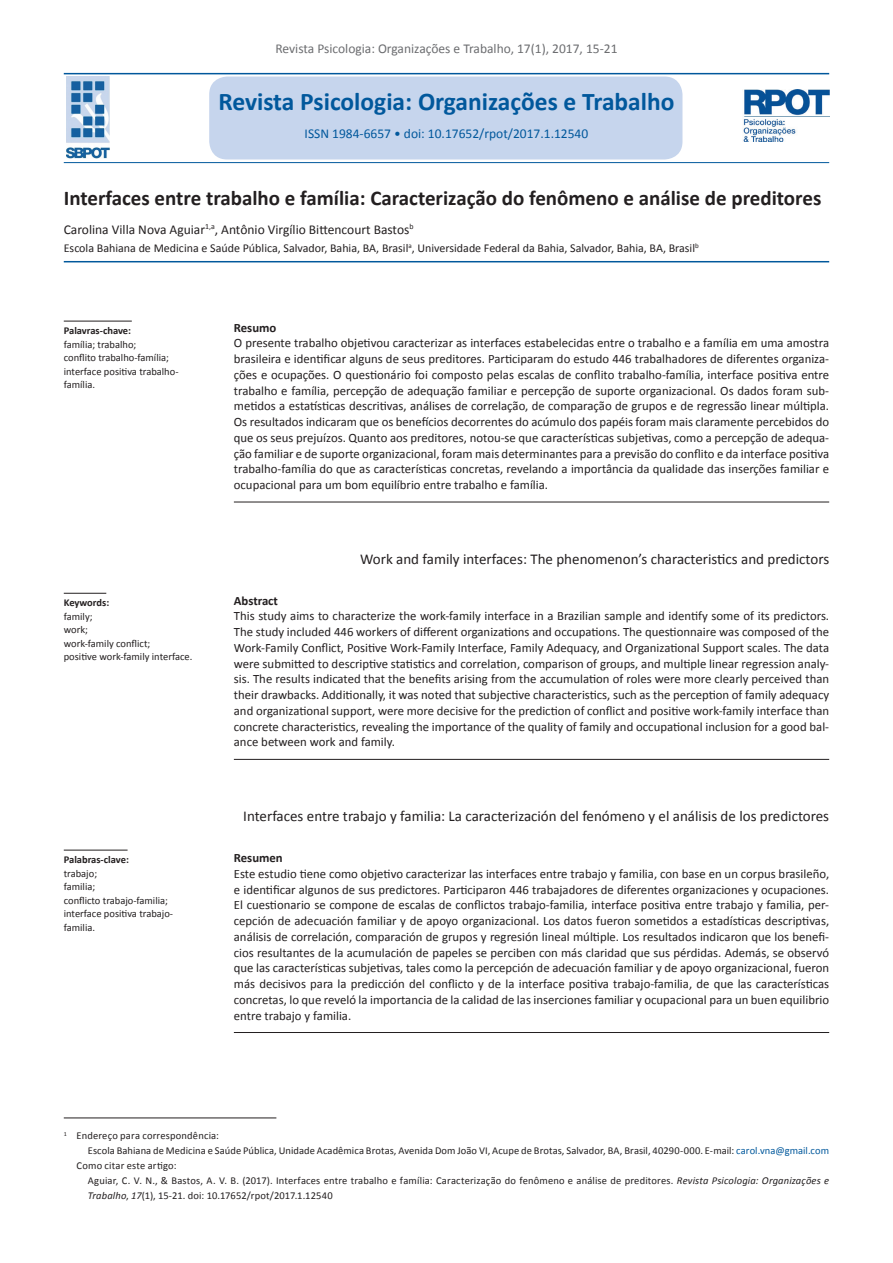
<style>
.page{position:relative;width:893px;height:1263px;background:#fff}
.page>*{position:absolute;margin:0;border:0;box-sizing:border-box;transform-origin:0 0}
.t1{font:700 25.5px "Calibri";color:#01589c}
.t2{font:700 21px "Calibri";color:#231f20}
.t3{font:15px "Calibri";color:#231f20}
.t4{font:13.5px "Calibri";color:#231f20}
.t5{font:13.5px "Calibri";color:#6c6d70}
.t6{font:13.5px "Calibri";color:#01589c}
.t7{font:12.75px/15.8px "Calibri";color:#231f20;text-align:justify}
.t8{font:700 12.75px "Calibri";color:#231f20}
.t9{font:12px "Calibri";color:#231f20}
.t10{font:10.5px/13.5px "Calibri";letter-spacing:.005em;color:#231f20}
.t11{font:700 10.5px "Calibri";color:#231f20}
.s1{color:#01589c}
.s2{font-style:italic}
</style>
<div class="page">
<hr style="left:64px;top:261px;width:765px;height:1px;background:#01589c">
<hr style="left:234px;top:502px;width:595px;height:1px;background:#231f20">
<hr style="left:234px;top:759px;width:595px;height:1px;background:#231f20">
<hr style="left:234px;top:1032px;width:595px;height:1px;background:#231f20">
<hr style="left:64px;top:1118px;width:212px;height:1px;background:#231f20">
<hr style="left:64px;top:321px;width:68px;height:1px;background:#231f20">
<hr style="left:64px;top:593px;width:42px;height:1px;background:#231f20">
<hr style="left:64px;top:850px;width:64px;height:1px;background:#231f20">
<div style="left:209px;top:77px;width:473px;height:82px;background:#c6d5ed;border-radius:18px"></div>
<hr style="left:64px;top:73px;width:765px;height:1px;background:#01589c">
<hr style="left:64px;top:162px;width:765px;height:1px;background:#01589c">
<img style="left:743px;top:90px;width:86px;height:52px">
<img style="left:66px;top:76px;width:43px;height:82px">
<p class="t5" style="left:275px;top:40px;width:344px">Revista Psicologia: Organizações e Trabalho, 17(1), 2017, 15-21</p>
<h1 class="t1" style="left:218px;top:85px;width:458px">Revista Psicologia: Organizações e Trabalho</h1>
<p class="t6" style="left:305px;top:125px;width:285px">ISSN 1984-6657 • doi: 10.17652/rpot/2017.1.12540</p>
<h2 class="t2" style="left:64px;top:184px;width:759px">Interfaces entre trabalho e família: Caracterização do fenômeno e análise de preditores</h2>
<p class="t4" style="left:64px;top:221px;width:351px">Carolina Villa Nova Aguiar<sup>1,a</sup>, Antônio Virgílio Bittencourt Bastos<sup>b</sup></p>
<p class="t9" style="left:64px;top:241px;width:636px">Escola Bahiana de Medicina e Saúde Pública, Salvador, Bahia, BA, Brasil<sup>a</sup>, Universidade Federal da Bahia, Salvador, Bahia, BA, Brasil<sup>b</sup></p>
<p class="t11" style="left:64px;top:324px;width:69px">Palavras-chave:</p>
<p class="t10" style="left:64px;top:337px;width:116px">família; trabalho;<br>conflito trabalho-família; interface positiva trabalho&shy;família.</p>
<p class="t11" style="left:64px;top:596px;width:47px">Keywords:</p>
<p class="t10" style="left:64px;top:609px;width:130px">family;<br>work;<br>work-family conflict;<br>positive work-family interface.</p>
<p class="t11" style="left:64px;top:853px;width:67px">Palabras-clave:</p>
<p class="t10" style="left:64px;top:866px;width:111px">trabajo;<br>familia;<br>conflicto trabajo-familia; interface positiva trabajo&shy;familia.</p>
<p class="t8" style="left:234px;top:319px;width:44px">Resumo</p>
<p class="t7" style="left:234px;top:335px;width:597px">O presente trabalho objetivou caracterizar as interfaces estabelecidas entre o trabalho e a família em uma amostra brasileira e identificar alguns de seus preditores. Participaram do estudo 446 trabalhadores de diferentes organiza&shy;ções e ocupações. O questionário foi composto pelas escalas de conflito trabalho-família, interface positiva entre trabalho e família, percepção de adequação familiar e percepção de suporte organizacional. Os dados foram sub&shy;metidos a estatísticas descritivas, análises de correlação, de comparação de grupos e de regressão linear múltipla.<br>Os resultados indicaram que os benefícios decorrentes do acúmulo dos papéis foram mais claramente percebidos do que os seus prejuízos. Quanto aos preditores, notou-se que características subjetivas, como a percepção de adequa&shy;ção familiar e de suporte organizacional, foram mais determinantes para a previsão do conflito e da interface positiva trabalho-família do que as características concretas, revelando a importância da qualidade das inserções familiar e ocupacional para um bom equilíbrio entre trabalho e família.</p>
<p class="t3" style="left:360px;top:549px;width:470px">Work and family interfaces: The phenomenon’s characteristics and predictors</p>
<p class="t8" style="left:234px;top:592px;width:46px">Abstract</p>
<p class="t7" style="left:234px;top:608px;width:597px">This study aims to characterize the work-family interface in a Brazilian sample and identify some of its predictors.<br>The study included 446 workers of different organizations and occupations. The questionnaire was composed of the Work-Family Conflict, Positive Work-Family Interface, Family Adequacy, and Organizational Support scales. The data were submitted to descriptive statistics and correlation, comparison of groups, and multiple linear regression analy&shy;sis. The results indicated that the benefits arising from the accumulation of roles were more clearly perceived than their drawbacks. Additionally, it was noted that subjective characteristics, such as the perception of family adequacy and organizational support, were more decisive for the prediction of conflict and positive work-family interface than concrete characteristics, revealing the importance of the quality of family and occupational inclusion for a good bal&shy;ance between work and family.</p>
<p class="t3" style="left:243px;top:807px;width:587px">Interfaces entre trabajo y familia: La caracterización del fenómeno y el análisis de los predictores</p>
<p class="t8" style="left:234px;top:850px;width:50px">Resumen</p>
<p class="t7" style="left:234px;top:866px;width:597px">Este estudio tiene como objetivo caracterizar las interfaces entre trabajo y familia, con base en un corpus brasileño, e identificar algunos de sus predictores. Participaron 446 trabajadores de diferentes organizaciones y ocupaciones.<br>El cuestionario se compone de escalas de conflictos trabajo-familia, interface positiva entre trabajo y familia, per&shy;cepción de adecuación familiar y de apoyo organizacional. Los datos fueron sometidos a estadísticas descriptivas, análisis de correlación, comparación de grupos y regresión lineal múltiple. Los resultados indicaron que los benefi&shy;cios resultantes de la acumulación de papeles se perciben con más claridad que sus pérdidas. Además, se observó que las características subjetivas, tales como la percepción de adecuación familiar y de apoyo organizacional, fueron más decisivos para la predicción del conflicto y de la interface positiva trabajo-familia, de que las características concretas, lo que reveló la importancia de la calidad de las inserciones familiar y ocupacional para un buen equilibrio entre trabajo y familia.</p>
<p class="t10" style="left:64px;top:1129px;width:157px"><sup>1</sup> Endereço para correspondência:</p>
<p class="t10" style="left:88px;top:1144px;width:743px">Escola Bahiana de Medicina e Saúde Pública, Unidade Acadêmica Brotas, Avenida Dom João VI, Acupe de Brotas, Salvador, BA, Brasil, 40290-000. E-mail: <span class="s1">carol.vna@gmail.com</span></p>
<p class="t10" style="left:77px;top:1159px;width:101px">Como citar este artigo:</p>
<p class="t10" style="left:88px;top:1174px;width:743px">Aguiar, C. V. N., &amp; Bastos, A. V. B. (2017). Interfaces entre trabalho e família: Caracterização do fenômeno e análise de preditores. <span class="s2">Revista Psicologia: Organizações e</span></p>
<p class="t10" style="left:88px;top:1189px;width:247px"><span class="s2">Trabalho</span>, <span class="s2">17</span>(1), 15-21. doi: 10.17652/rpot/2017.1.12540</p>
</div>
